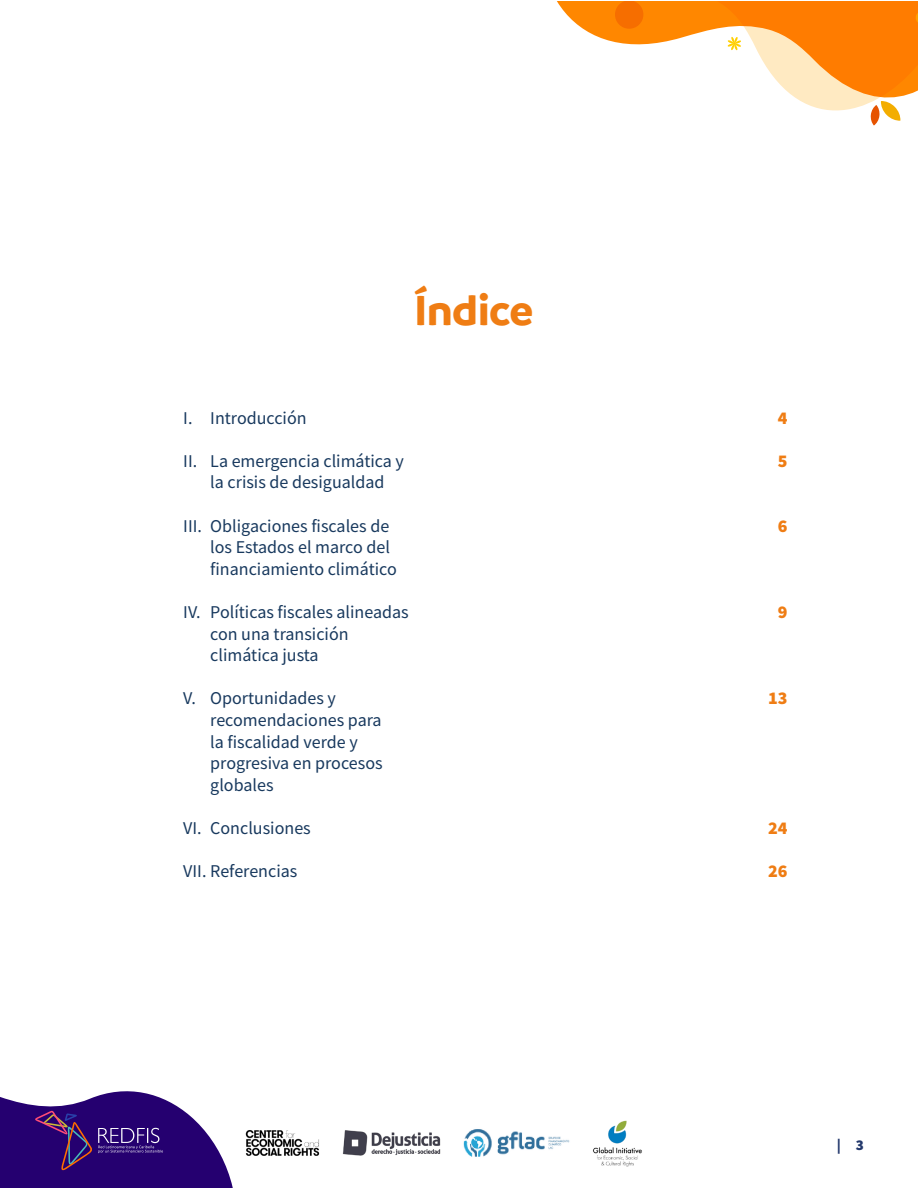
<style>
.page{position:relative;width:918px;height:1188px;background:#fff}
.page>*{position:absolute;margin:0;border:0;box-sizing:border-box;transform-origin:0 0}
.t1{font:700 45px "Branding";letter-spacing:-.01em;color:#ef7d14}
.t2{font:18px/21.6px "Source Sans Pro";color:#18395e}
.t3{font:900 18px "Source Sans Pro";color:#ef7d14}
.t4{font:900 15px "Source Sans Pro";color:#23386c}
</style>
<div class="page">
<svg style="left:557px;top:1px;width:285px;height:110px"></svg>
<svg style="left:615px;top:1px;width:28px;height:28px"></svg>
<svg style="left:717px;top:25px;width:201px;height:85px"></svg>
<svg style="left:717px;top:1px;width:201px;height:24px;background:#ff7c00"></svg>
<svg style="left:870px;top:101px;width:31px;height:25px"></svg>
<svg style="left:727px;top:37px;width:14px;height:14px"></svg>
<svg style="left:0;top:1091px;width:233px;height:97px"></svg>
<img style="left:342px;top:1130px;width:99px;height:26px">
<img style="left:593px;top:1120px;width:49px;height:47px">
<img style="left:245px;top:1130px;width:75px;height:26px">
<img style="left:463px;top:1129px;width:107px;height:28px">
<h1 class="t1" style="left:414px;top:284px;width:120px">Índice</h1>
<p class="t2" style="left:183px;top:407px;width:125px">I. Introducción</p>
<p class="t2" style="left:183px;top:450px;width:222px;text-align:center">II. La emergencia climática y la crisis de desigualdad</p>
<p class="t2" style="left:210px;top:515px;width:188px;text-indent:-27px">III. Obligaciones fiscales de los Estados el marco del financiamiento climático</p>
<p class="t2" style="left:210px;top:601px;width:200px;text-indent:-27px">IV. Políticas fiscales alineadas con una transición climática justa</p>
<p class="t2" style="left:210px;top:688px;width:174px;text-indent:-27px">V. Oportunidades y recomendaciones para la fiscalidad verde y progresiva en procesos globales</p>
<p class="t2" style="left:183px;top:817px;width:129px">VI. Conclusiones</p>
<p class="t2" style="left:183px;top:860px;width:116px">VII. Referencias</p>
<p class="t3" style="left:778px;top:405px;width:11px">4</p>
<p class="t3" style="left:778px;top:448px;width:11px">5</p>
<p class="t3" style="left:778px;top:513px;width:11px">6</p>
<p class="t3" style="left:778px;top:600px;width:11px">9</p>
<p class="t3" style="left:768px;top:686px;width:21px">13</p>
<p class="t3" style="left:768px;top:816px;width:21px">24</p>
<p class="t3" style="left:768px;top:859px;width:21px">26</p>
<p class="t4" style="left:837px;top:1135px;width:29px">| 3</p>
</div>
